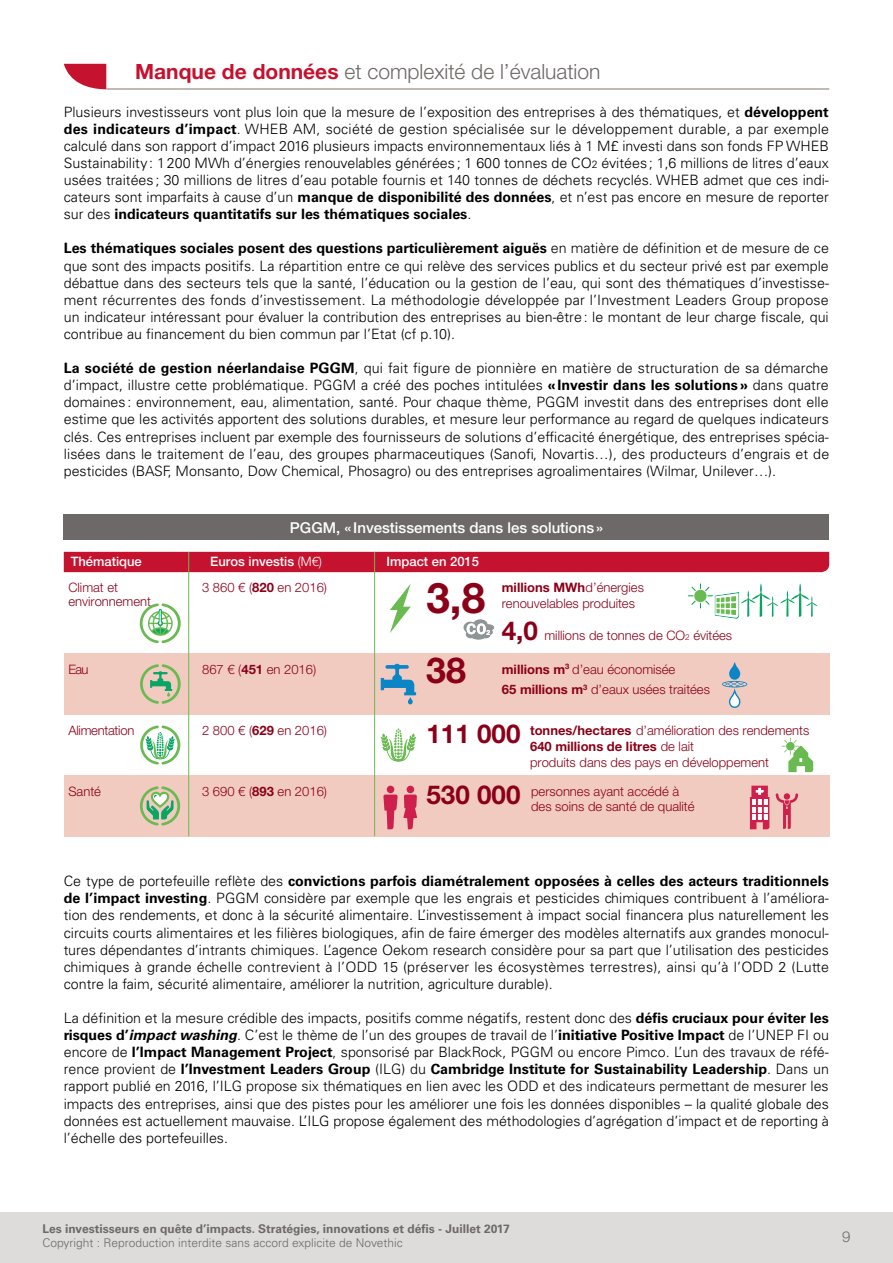
<style>
.page{position:relative;width:893px;height:1263px;background:#fff}
.page>*{position:absolute;margin:0;border:0;box-sizing:border-box;transform-origin:0 0}
.t1{font:700 42.3px "Helvetica Neue LT Pro";color:#8b0018}
.t2{font:700 35.85px "Helvetica Neue LT Pro";color:#8b0018}
.t3{font:700 25.95px "Helvetica Neue LT Pro";color:#8b0018}
.t4{font:300 21px "Helvetica Neue LT Pro";color:#6d6968}
.t5{font:500 15px "Helvetica Neue LT Pro";color:#fff}
.t6{font:300 15px "Helvetica Neue LT Pro";color:#6d6968}
.t7{font:300 14.25px/17.1px "Univers LT Std";color:#000;text-align:justify}
.t8{font:300 13.05px/16.2px "Helvetica Neue LT Pro";color:#8b0018}
.t9{font:500 13.05px "Helvetica Neue LT Pro";color:#fff}
.t10{font:300 13.05px "Helvetica Neue LT Pro";letter-spacing:-.02em;color:#8b0018}
.t11{font:700 12px "Univers LT Std";color:#6d6968}
.t12{font:300 12px "Univers LT Std";color:#6d6968}
.s1{font-weight:700;color:#c4122f}
.s2{font-weight:700}
.s3{font-size:10.5px}
.s4{font-weight:300}
.s5{font-weight:700;font-size:25.95px}
.s6{font-size:8.1px}
.s7{font-weight:700;font-style:italic}
</style>
<div class="page">
<div style="left:0;top:1212px;width:893px;height:51px;background:#dedcdb"></div>
<div style="left:64px;top:514px;width:765px;height:26px;background:#6d6968"></div>
<div style="left:64px;top:653px;width:765px;height:61px;background:#f1cac0"></div>
<div style="left:64px;top:775px;width:765px;height:61px;background:#f1cac0"></div>
<div style="left:64px;top:552px;width:765px;height:20px;background:#c4122f"></div>
<hr style="left:188px;top:552px;width:1px;height:284px;background:#69ba51">
<hr style="left:374px;top:552px;width:1px;height:284px;background:#69ba51">
<svg style="left:140px;top:603px;width:41px;height:40px"></svg>
<svg style="left:688px;top:583px;width:130px;height:36px"></svg>
<svg style="left:140px;top:664px;width:41px;height:40px"></svg>
<svg style="left:722px;top:662px;width:25px;height:46px"></svg>
<svg style="left:381px;top:664px;width:35px;height:40px"></svg>
<svg style="left:381px;top:728px;width:35px;height:33px"></svg>
<svg style="left:390px;top:583px;width:21px;height:50px"></svg>
<svg style="left:140px;top:725px;width:40px;height:39px"></svg>
<svg style="left:782px;top:738px;width:31px;height:34px"></svg>
<div style="left:786px;top:742px;width:9px;height:8px;background:#69ba51;border-radius:50%"></div>
<svg style="left:140px;top:786px;width:40px;height:39px"></svg>
<svg style="left:750px;top:786px;width:19px;height:43px"></svg>
<svg style="left:776px;top:793px;width:22px;height:36px"></svg>
<div style="left:387px;top:786px;width:7px;height:7px;background:#cf204d;border-radius:50%"></div>
<svg style="left:383px;top:794px;width:34px;height:35px"></svg>
<div style="left:407px;top:786px;width:7px;height:7px;background:#cf204d;border-radius:50%"></div>
<svg style="left:463px;top:619px;width:31px;height:21px"></svg>
<hr style="left:106px;top:88px;width:723px;height:2px;background:#aaa599">
<svg style="left:64px;top:64px;width:42px;height:25px"></svg>
<h3 class="t4" style="left:135px;top:59px;width:467px"><span class="s1">Manque de données</span> et complexité de l’évaluation</h3>
<p class="t7" style="left:64px;top:103px;width:767px">Plusieurs investisseurs vont plus loin que la mesure de l’exposition des entreprises à des thématiques, et <span class="s2">développent des indicateurs d’impact</span>. WHEB AM, société de gestion spécialisée sur le développement durable, a par exemple calculé dans son rapport d’impact 2016 plusieurs impacts environnementaux liés à 1 M£ investi dans son fonds FP WHEB Sustainability : 1200 MWh d’énergies renouvelables générées ; 1 600 tonnes de CO<span class="s3">2</span> évitées ; 1,6 millions de litres d’eaux usées traitées ; 30 millions de litres d’eau potable fournis et 140 tonnes de déchets recyclés. WHEB admet que ces indi&shy;cateurs sont imparfaits à cause d’un <span class="s2">manque de disponibilité des données</span>, et n’est pas encore en mesure de reporter sur des <span class="s2">indicateurs quantitatifs sur les thématiques sociales</span>.</p>
<p class="t7" style="left:64px;top:240px;width:767px"><span class="s2">Les thématiques sociales posent des questions particulièrement aiguës</span> en matière de définition et de mesure de ce que sont des impacts positifs. La répartition entre ce qui relève des services publics et du secteur privé est par exemple débattue dans des secteurs tels que la santé, l’éducation ou la gestion de l’eau, qui sont des thématiques d’investisse&shy;ment récurrentes des fonds d’investissement. La méthodologie développée par l’Investment Leaders Group propose un indicateur intéressant pour évaluer la contribution des entreprises au bien-être: le montant de leur charge fiscale, qui contribue au financement du bien commun par l’Etat (cf p.10).</p>
<p class="t7" style="left:64px;top:360px;width:767px"><span class="s2">La société de gestion néerlandaise PGGM</span>, qui fait figure de pionnière en matière de structuration de sa démarche d’impact, illustre cette problématique. PGGM a créé des poches intitulées <span class="s2">«Investir dans les solutions»</span> dans quatre domaines : environnement, eau, alimentation, santé. Pour chaque thème, PGGM investit dans des entreprises dont elle estime que les activités apportent des solutions durables, et mesure leur performance au regard de quelques indicateurs clés. Ces entreprises incluent par exemple des fournisseurs de solutions d’efficacité énergétique, des entreprises spécia&shy;lisées dans le traitement de l’eau, des groupes pharmaceutiques (Sanofi, Novartis…), des producteurs d’engrais et de pesticides (BASF, Monsanto, Dow Chemical, Phosagro) ou des entreprises agroalimentaires (Wilmar, Unilever…).</p>
<p class="t5" style="left:290px;top:518px;width:315px">PGGM, « Investissements dans les solutions»</p>
<p class="t9" style="left:71px;top:554px;width:73px">Thématique</p>
<p class="t9" style="left:210px;top:554px;width:113px">Euros investis <span class="s4">(M€)</span></p>
<p class="t9" style="left:387px;top:554px;width:94px">Impact en 2015</p>
<p class="t8" style="left:68px;top:581px;width:84px;line-height:13px">Climat et environnement</p>
<p class="t8" style="left:202px;top:579px;width:126px">3 860 € (<span class="s2">820</span> en 2016)</p>
<p class="t8" style="left:502px;top:580px;width:144px;line-height:15.5px"><span class="s2">millions MWh</span>d’énergies renouvelables produites</p>
<p class="t8" style="left:502px;top:627px;width:232px"><span class="s5">4,0</span> millions de tonnes de CO<span class="s6">2</span> évitées</p>
<p class="t8" style="left:68px;top:661px;width:22px">Eau</p>
<p class="t8" style="left:202px;top:661px;width:116px">867 € (<span class="s2">451</span> en 2016)</p>
<p class="t8" style="left:502px;top:659px;width:210px;line-height:20.4px"><span class="s2">millions m</span><sup>3</sup> d’eau économisée<br><span class="s2">65 millions m</span><sup>3</sup> d’eaux usées traitées</p>
<p class="t10" style="left:68px;top:722px;width:67px">Alimentation</p>
<p class="t8" style="left:202px;top:722px;width:126px">2 800 € (<span class="s2">629</span> en 2016)</p>
<p class="t8" style="left:530px;top:722px;width:281px"><span class="s2">tonnes/hectares</span> d’amélioration des rendements<br><span class="s2">640 millions de litres</span> de lait<br>produits dans des pays en développement</p>
<p class="t8" style="left:68px;top:783px;width:34px">Santé</p>
<p class="t8" style="left:202px;top:783px;width:126px">3 690 € (<span class="s2">893</span> en 2016)</p>
<p class="t8" style="left:531px;top:783px;width:165px;line-height:15.6px">personnes ayant accédé à des soins de santé de qualité</p>
<h1 class="t1" style="left:426px;top:572px;width:60px">3,8</h1>
<h2 class="t2" style="left:426px;top:648px;width:41px">38</h2>
<h3 class="t3" style="left:426px;top:717px;width:96px">111 000</h3>
<h3 class="t3" style="left:426px;top:778px;width:96px">530 000</h3>
<p class="t7" style="left:64px;top:873px;width:767px">Ce type de portefeuille reflète des <span class="s2">convictions parfois diamétralement opposées à celles des acteurs traditionnels de l’impact investing</span>. PGGM considère par exemple que les engrais et pesticides chimiques contribuent à l’améliora&shy;tion des rendements, et donc à la sécurité alimentaire. L’investissement à impact social financera plus naturellement les circuits courts alimentaires et les filières biologiques, afin de faire émerger des modèles alternatifs aux grandes monocul&shy;tures dépendantes d’intrants chimiques. L’agence Oekom research considère pour sa part que l’utilisation des pesticides chimiques à grande échelle contrevient à l’ODD 15 (préserver les écosystèmes terrestres), ainsi qu’à l’ODD 2 (Lutte contre la faim, sécurité alimentaire, améliorer la nutrition, agriculture durable).</p>
<p class="t7" style="left:64px;top:1009px;width:767px">La définition et la mesure crédible des impacts, positifs comme négatifs, restent donc des <span class="s2">défis cruciaux pour éviter les risques d’</span><span class="s7">impact washing</span>. C’est le thème de l’un des groupes de travail de l’<span class="s2">initiative Positive Impact</span> de l’UNEP FI ou encore de <span class="s2">l’Impact Management Project</span>, sponsorisé par BlackRock, PGGM ou encore Pimco. L’un des travaux de réfé&shy;rence provient de <span class="s2">l’Investment Leaders Group</span> (ILG) du <span class="s2">Cambridge Institute for Sustainability Leadership</span>. Dans un rapport publié en 2016, l’ILG propose six thématiques en lien avec les ODD et des indicateurs permettant de mesurer les impacts des entreprises, ainsi que des pistes pour les améliorer une fois les données disponibles – la qualité globale des données est actuellement mauvaise. L’ILG propose également des méthodologies d’agrégation d’impact et de reporting à l’échelle des portefeuilles.</p>
<p class="t11" style="left:43px;top:1222px;width:469px">Les investisseurs en quête d’impacts. Stratégies, innovations et défis - Juillet 2017</p>
<p class="t12" style="left:43px;top:1235px;width:362px">Copyright : Reproduction interdite sans accord explicite de Novethic</p>
<p class="t6" style="left:842px;top:1228px;width:10px">9</p>
</div>
